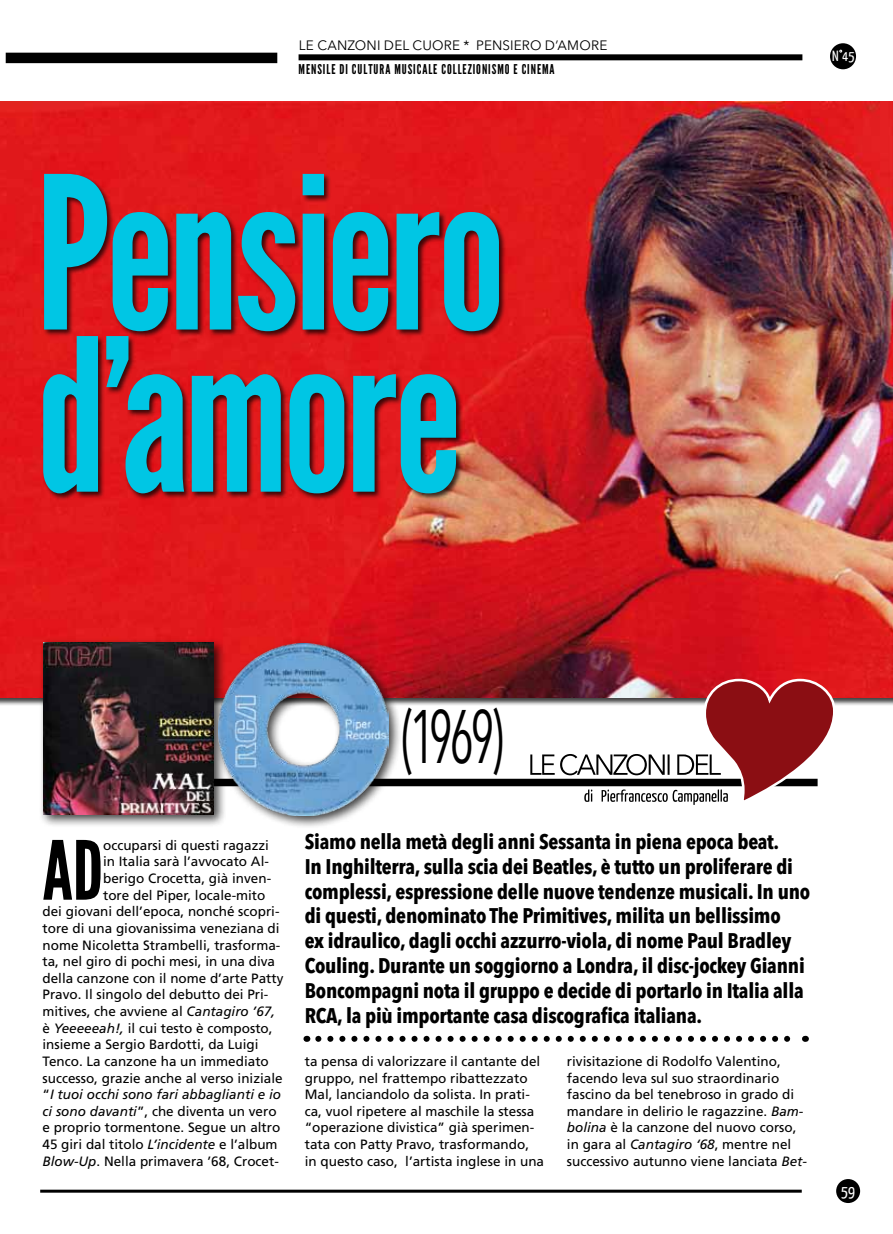
<style>
.page{position:relative;width:893px;height:1234px;background:#fff}
.page>*{position:absolute;margin:0;border:0;box-sizing:border-box;transform-origin:0 0}
.t1{font:211.5px/162px "League Gothic";letter-spacing:-.025em;color:#00c6e4}
.t2{font:81.3px "League Gothic";color:#000}
.t3{font:condensed 74.85px "Avenir Next LT Pro";color:#000;scale:.67 1}
.t4{font:700 condensed 21px/24.8px "Avenir Next LT Pro";letter-spacing:-.01em;color:#000}
.t5{font:16.5px "Yanone Kaffeesatz";color:#fff}
.t6{font:14.85px "Yanone Kaffeesatz";color:#fff}
.t7{font:13.5px/16.6px "Frutiger";color:#000}
.t8{font:13.5px "League Gothic";letter-spacing:.07em;color:#000}
.t9{font:13.5px "Avenir Next LT Pro";letter-spacing:.015em;color:#000}
.t10{font:italic 13.5px "Frutiger";color:#000}
.s1{font-style:italic}
.s2{font-style:normal}
</style>
<div class="page">
<img style="left:0;top:101px;width:892px;height:596px">
<div style="left:299px;top:54px;width:503px;height:6px;background:#000"></div>
<div style="left:6px;top:53px;width:271px;height:10px;background:#000"></div>
<hr style="left:40px;top:1189px;width:762px;height:3px;background:#000">
<div style="left:836px;top:1178px;width:24px;height:24px;background:#000;border-radius:50%"></div>
<div style="left:830px;top:43px;width:26px;height:26px;background:#000;border-radius:50%"></div>
<svg style="left:318px;top:1035px;width:473px;height:6px"></svg>
<div style="left:85px;top:778px;width:733px;height:8px;background:#000"></div>
<svg style="left:530px;top:677px;width:307px;height:128px"></svg>
<div style="left:42px;top:173px;width:465px;height:327px;background:#000;opacity:.75"></div>
<div style="left:39px;top:637px;width:188px;height:190px;background:#000;opacity:.75"></div>
<img style="left:44px;top:642px;width:170px;height:172px">
<div style="left:214px;top:638px;width:188px;height:191px;background:#000;opacity:.75"></div>
<img style="left:219px;top:643px;width:170px;height:172px">
<p class="t9" style="left:299px;top:38px;width:310px">LE CANZONI DEL CUORE * PENSIERO D’AMORE</p>
<p class="t8" style="left:299px;top:61px;width:258px">MENSILE DI CULTURA MUSICALE COLLEZIONISMO E CINEMA</p>
<h1 class="t1" style="left:36px;top:174px;width:471px">Pensiero d’amore</h1>
<p class="t6" style="left:832px;top:46px;width:24px">N 45</p>
<h3 class="t3" style="left:402px;top:691px;width:153px">(1969)</h3>
<h2 class="t2" style="left:43px;top:822px;width:62px">AD</h2>
<p class="t7" style="left:103px;top:836px;width:167px">occuparsi di questi ragazzi</p>
<p class="t7" style="left:103px;top:853px;width:167px">in Italia sarà l’avvocato Al-</p>
<p class="t7" style="left:103px;top:869px;width:170px">berigo Crocetta, già inven-</p>
<p class="t7" style="left:103px;top:886px;width:164px">tore del Piper, locale-mito</p>
<p class="t7" style="left:43px;top:903px;width:239px">dei giovani dell’epoca, nonché scopri-</p>
<p class="t7" style="left:43px;top:919px;width:239px">tore di una giovanissima veneziana di</p>
<p class="t7" style="left:43px;top:936px;width:239px">nome Nicoletta Strambelli, trasforma-</p>
<p class="t7" style="left:43px;top:952px;width:234px">ta, nel giro di pochi mesi, in una diva</p>
<p class="t7" style="left:43px;top:969px;width:242px">della canzone con il nome d’arte Patty</p>
<p class="t7" style="left:43px;top:986px;width:227px">Pravo. Il singolo del debutto dei Pri-</p>
<p class="t7" style="left:43px;top:1002px;width:234px">mitives, che avviene al <span class="s1">Cantagiro ’67,</span></p>
<p class="t7" style="left:43px;top:1019px;width:232px">è <span class="s1">Yeeeeeah!,</span> il cui testo è composto,</p>
<p class="t7" style="left:43px;top:1035px;width:218px">insieme a Sergio Bardotti, da Luigi</p>
<p class="t7" style="left:43px;top:1052px;width:228px">Tenco. La canzone ha un immediato</p>
<p class="t7" style="left:43px;top:1069px;width:242px">successo, grazie anche al verso iniziale</p>
<p class="t10" style="left:43px;top:1086px;width:240px"><span class="s2">“</span>I tuoi occhi sono fari abbaglianti e io</p>
<p class="t7" style="left:43px;top:1102px;width:236px"><span class="s1">ci sono davanti</span>”, che diventa un vero</p>
<p class="t7" style="left:43px;top:1118px;width:239px">e proprio tormentone. Segue un altro</p>
<p class="t7" style="left:43px;top:1135px;width:237px">45 giri dal titolo <span class="s1">L’incidente</span> e l’album</p>
<p class="t7" style="left:43px;top:1152px;width:238px"><span class="s1">Blow-Up</span>. Nella primavera ’68, Crocet-</p>
<p class="t4" style="left:305px;top:829px;width:507px">Siamo nella metà degli anni Sessanta in piena epoca beat.<br>In Inghilterra, sulla scia dei Beatles, è tutto un proliferare di complessi, espressione delle nuove tendenze musicali. In uno di questi, denominato The Primitives, milita un bellissimo<br>ex idraulico, dagli occhi azzurro-viola, di nome Paul Bradley Couling. Durante un soggiorno a Londra, il disc-jockey Gianni Boncompagni nota il gruppo e decide di portarlo in Italia alla RCA, la più importante casa discografica italiana.</p>
<p class="t7" style="left:305px;top:1052px;width:241px">ta pensa di valorizzare il cantante del gruppo, nel frattempo ribattezzato Mal, lanciandolo da solista. In prati&shy;ca, vuol ripetere al maschile la stessa “operazione divistica” già sperimen&shy;tata con Patty Pravo, trasformando, in questo caso, l’artista inglese in una</p>
<p class="t7" style="left:567px;top:1052px;width:242px">rivisitazione di Rodolfo Valentino, facendo leva sul suo straordinario fascino da bel tenebroso in grado di mandare in delirio le ragazzine. <span class="s1">Bam&shy;bolina</span> è la canzone del nuovo corso, in gara al <span class="s1">Cantagiro ‘68</span>, mentre nel successivo autunno viene lanciata <span class="s1">Bet-</span></p>
<p class="t5" style="left:841px;top:1180px;width:15px">59</p>
</div>
